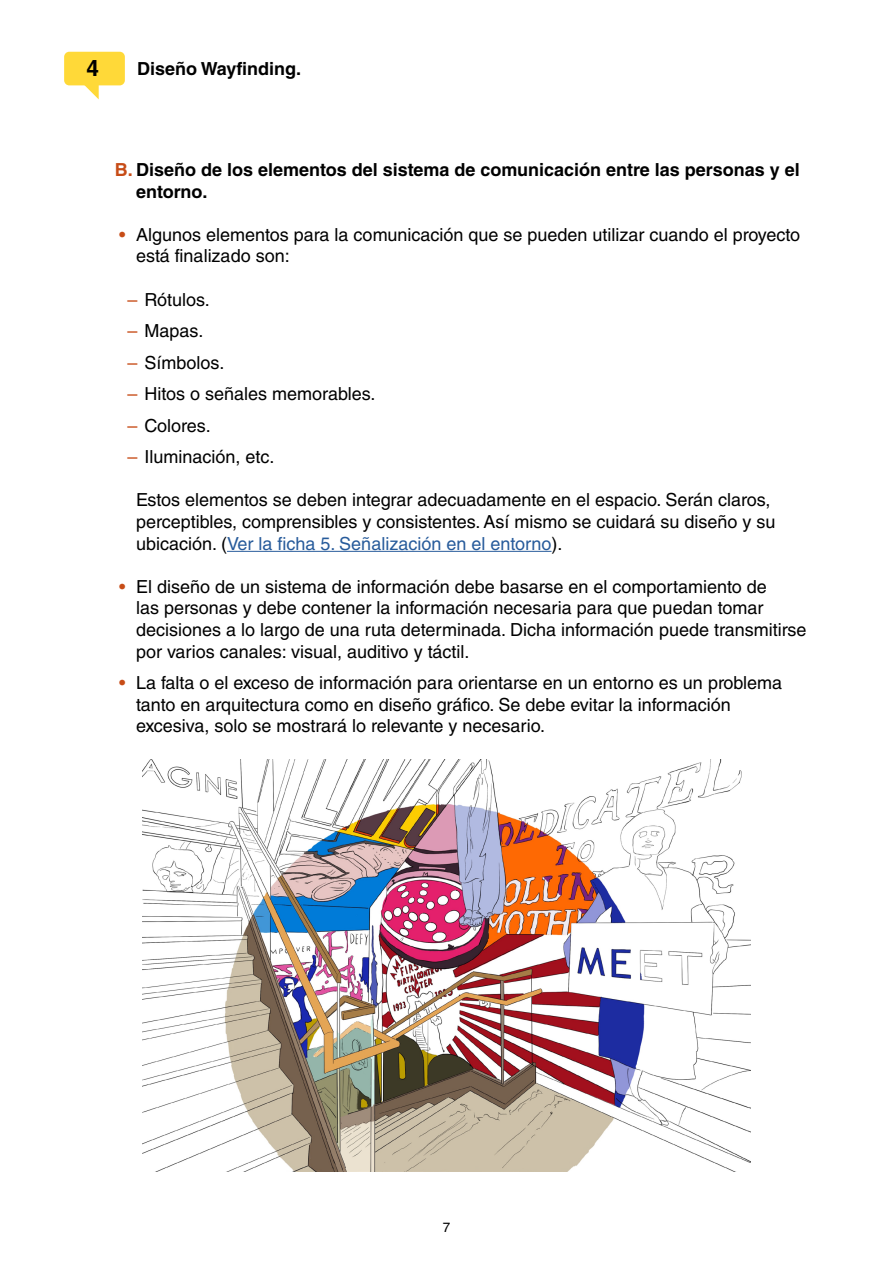
<style>
.page{position:relative;width:893px;height:1263px;background:#fff}
.page>*{position:absolute;margin:0;border:0;box-sizing:border-box;transform-origin:0 0}
.t1{font:700 22.5px "Helvetica LT Std";color:#000}
.t2{font:18px/21.6px "Helvetica LT Std";color:#000}
.t3{font:700 18px/21.6px "Helvetica LT Std";color:#000}
.t4{font:13.5px "Helvetica LT Std";color:#000}
.s1{color:#c74c17}
.s2{color:#275b9b}
</style>
<div class="page">
<svg style="left:84px;top:85px;width:15px;height:14px"></svg>
<div style="left:64px;top:52px;width:61px;height:33px;background:#ffd938;border-radius:5px"></div>
<hr style="left:227px;top:551px;width:324px;height:1px;background:#275b9b">
<img style="left:143px;top:759px;width:607px;height:412px">
<p class="t1" style="left:87px;top:54px;width:14px">4</p>
<p class="t3" style="left:137px;top:58px;width:166px">Diseño Wayfinding.</p>
<p class="t3" style="left:136px;top:159px;width:665px;text-indent:-21px"><span class="s1">B.</span> Diseño de los elementos del sistema de comunicación entre las personas y el entorno.</p>
<p class="t2" style="left:136px;top:224px;width:665px;text-indent:-17px"><span class="s1">•</span> Algunos elementos para la comunicación que se pueden utilizar cuando el proyecto está finalizado son:</p>
<p class="t2" style="left:128px;top:288px;width:84px"><span class="s1">–</span> Rótulos.</p>
<p class="t2" style="left:128px;top:320px;width:77px"><span class="s1">–</span> Mapas.</p>
<p class="t2" style="left:128px;top:351px;width:98px"><span class="s1">–</span> Símbolos.</p>
<p class="t2" style="left:128px;top:383px;width:249px"><span class="s1">–</span> Hitos o señales memorables.</p>
<p class="t2" style="left:128px;top:414px;width:85px"><span class="s1">–</span> Colores.</p>
<p class="t2" style="left:128px;top:446px;width:149px"><span class="s1">–</span> Iluminación, etc.</p>
<p class="t2" style="left:136px;top:489px;width:641px">Estos elementos se deben integrar adecuadamente en el espacio. Serán claros, perceptibles, comprensibles y consistentes. Así mismo se cuidará su diseño y su ubicación. (<span class="s2">Ver la ficha 5. Señalización en el entorno</span>).</p>
<p class="t2" style="left:136px;top:576px;width:672px;text-indent:-17px"><span class="s1">•</span> El diseño de un sistema de información debe basarse en el comportamiento de<br>las personas y debe contener la información necesaria para que puedan tomar decisiones a lo largo de una ruta determinada. Dicha información puede transmitirse por varios canales: visual, auditivo y táctil.</p>
<p class="t2" style="left:136px;top:672px;width:648px;text-indent:-17px"><span class="s1">•</span> La falta o el exceso de información para orientarse en un entorno es un problema tanto en arquitectura como en diseño gráfico. Se debe evitar la información excesiva, solo se mostrará lo relevante y necesario.</p>
<p class="t4" style="left:443px;top:1220px;width:9px">7</p>
</div>
